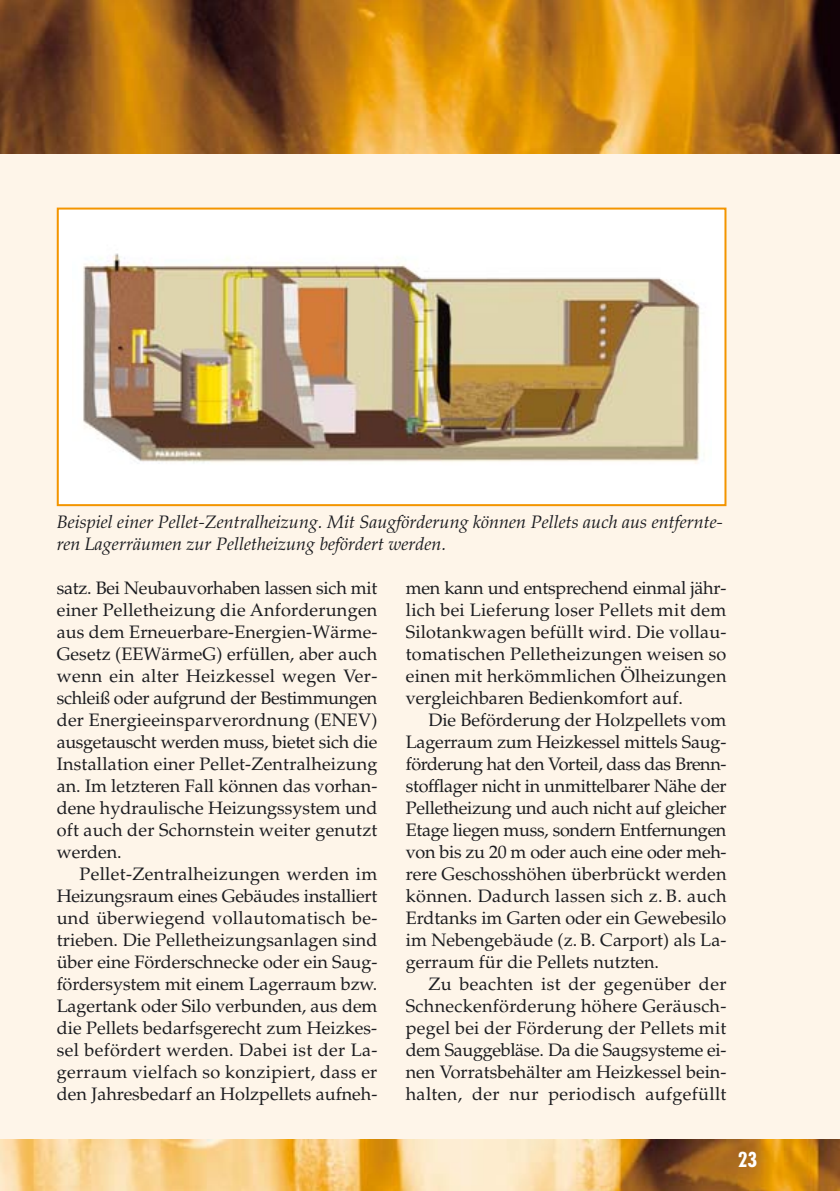
<style>
.page{position:relative;width:840px;height:1191px;background:#fff}
.page>*{position:absolute;margin:0;border:0;box-sizing:border-box;transform-origin:0 0}
.t1{font:700 condensed 20px "Futura";color:#fff}
.t2{font:18px/22px "Palatino";color:#1b1c20;text-align:justify}
.t3{font:italic 18px/22px "Palatino";color:#1b1c20}
</style>
<div class="page">
<div style="left:0;top:0;width:839px;height:1191px;background:#fef5e9"></div>
<img style="left:0;top:1140px;width:839px;height:51px">
<img style="left:0;top:0;width:839px;height:153px">
<div style="left:59px;top:210px;width:665px;height:294px;background:#fff"></div>
<img style="left:83px;top:253px;width:618px;height:211px">
<div style="left:57px;top:208px;width:669px;height:298px;border:2px solid #f39500"></div>
<p class="t3" style="left:57px;top:513px;width:667px">Beispiel einer Pellet-Zentralheizung. Mit Saugförderung können Pellets auch aus entfernte&shy;ren Lagerräumen zur Pelletheizung befördert werden.</p>
<p class="t2" style="left:57px;top:579px;width:322px">satz. Bei Neubauvorhaben lassen sich mit einer Pelletheizung die Anforderungen aus dem Erneuerbare-Energien-Wärme-Gesetz (EEWärmeG) erfüllen, aber auch wenn ein alter Heizkessel wegen Ver&shy;schleiß oder aufgrund der Bestimmungen der Energieeinsparverordnung (ENEV) ausgetauscht werden muss, bietet sich die Installation einer Pellet-Zentralheizung an. Im letzteren Fall können das vorhan&shy;dene hydraulische Heizungssystem und oft auch der Schornstein weiter genutzt werden.</p>
<p class="t2" style="left:57px;top:865px;width:322px;text-indent:23px">Pellet-Zentralheizungen werden im Heizungsraum eines Gebäudes installiert und überwiegend vollautomatisch be&shy;trieben. Die Pelletheizungsanlagen sind über eine Förderschnecke oder ein Saug&shy;fördersystem mit einem Lagerraum bzw.<br>Lagertank oder Silo verbunden, aus dem die Pellets bedarfsgerecht zum Heizkes&shy;sel befördert werden. Dabei ist der La&shy;gerraum vielfach so konzipiert, dass er den Jahresbedarf an Holzpellets aufneh-</p>
<p class="t2" style="left:405px;top:579px;width:322px">men kann und entsprechend einmal jähr&shy;lich bei Lieferung loser Pellets mit dem Silotankwagen befüllt wird. Die vollau&shy;tomatischen Pelletheizungen weisen so einen mit herkömmlichen Ölheizungen vergleichbaren Bedienkomfort auf.</p>
<p class="t2" style="left:405px;top:711px;width:322px;text-indent:23px">Die Beförderung der Holzpellets vom Lagerraum zum Heizkessel mittels Saug&shy;förderung hat den Vorteil, dass das Brenn&shy;stofflager nicht in unmittelbarer Nähe der Pelletheizung und auch nicht auf gleicher Etage liegen muss, sondern Entfernungen von bis zu 20 m oder auch eine oder meh&shy;rere Geschosshöhen überbrückt werden können. Dadurch lassen sich z. B. auch Erdtanks im Garten oder ein Gewebesilo im Nebengebäude (z. B. Carport) als La&shy;gerraum für die Pellets nutzten.</p>
<p class="t2" style="left:405px;top:975px;width:322px;text-indent:23px">Zu beachten ist der gegenüber der Schneckenförderung höhere Geräusch&shy;pegel bei der Förderung der Pellets mit dem Sauggebläse. Da die Saugsysteme ei&shy;nen Vorratsbehälter am Heizkessel bein&shy;halten, der nur periodisch aufgefüllt</p>
<p class="t1" style="left:737px;top:1151px;width:21px">23</p>
</div>
